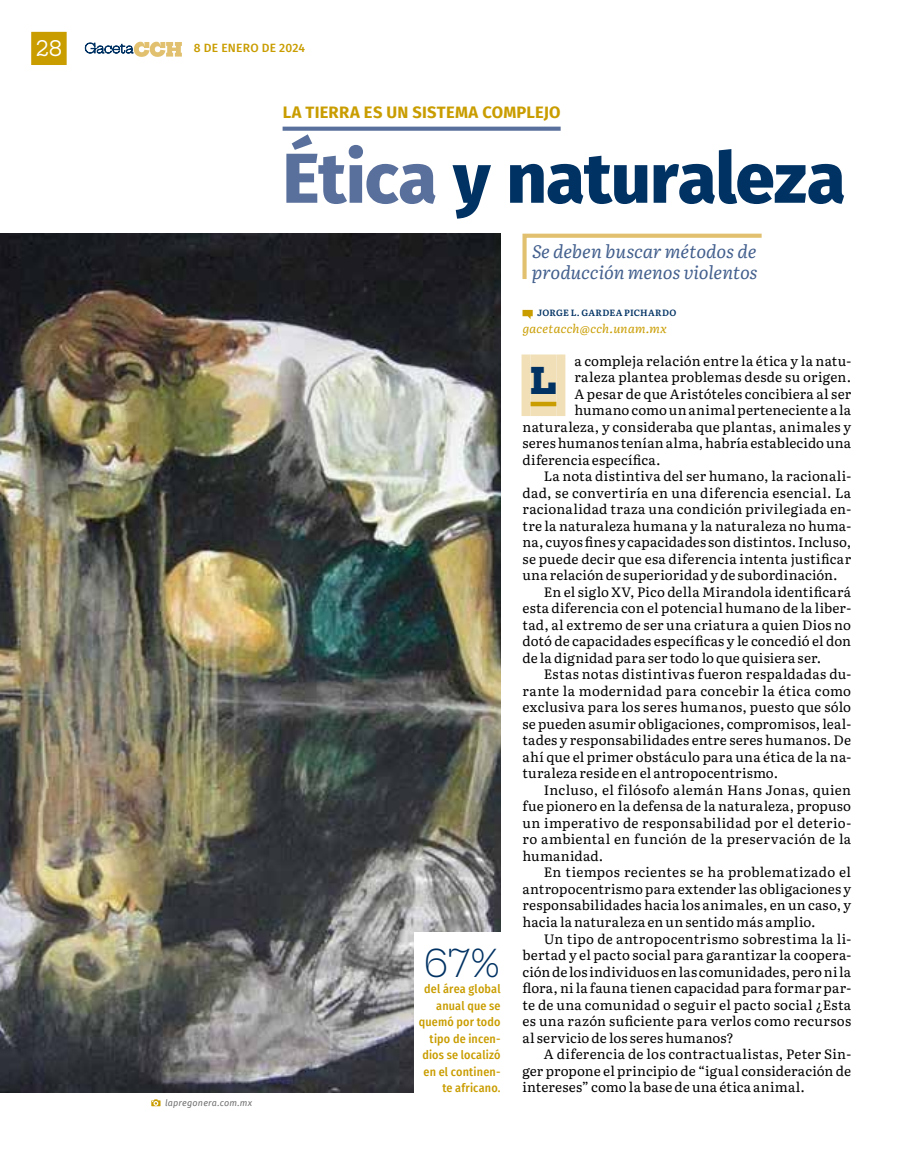
<style>
.page{position:relative;width:915px;height:1170px;background:#fff}
.page>*{position:absolute;margin:0;border:0;box-sizing:border-box;transform-origin:0 0}
.t1{font:800 70.5px "Fira Sans";letter-spacing:-.015em;color:#003263}
.t2{font:300 37.5px "Hepta Slab";color:#003263}
.t3{font:800 35.4px "Hepta Slab";color:#003263}
.t4{font:21px "Hepta Slab";color:#fff}
.t5{font:italic 18px/20.7px "Literata 18 pt";color:#425f8d}
.t6{font:700 16.5px "Fira Sans";letter-spacing:.015em;color:#c99d00}
.t7{font:13.5px "Literata 18 pt";letter-spacing:.015em;color:#000}
.t8{font:500 12px/16.5px "Fira Sans Condensed";letter-spacing:.015em;color:#c99d00;text-align:right}
.t9{font:italic 12px "Literata 18 pt";color:#c99d00}
.t10{font:500 12px "Fira Sans";letter-spacing:.015em;color:#c99d00}
.t11{font:600 9px "Literata 18 pt";letter-spacing:.015em;color:#003263}
.t12{font:italic 9px "Fira Sans";letter-spacing:.02em;color:#706f6f}
.s1{color:#5a709c}
</style>
<div class="page">
<img style="left:0;top:234px;width:500px;height:858px">
<div style="left:413px;top:932px;width:89px;height:167px;background:#fff"></div>
<svg style="left:151px;top:1099px;width:9px;height:7px"></svg>
<svg style="left:282px;top:127px;width:278px;height:4px"></svg>
<svg style="left:522px;top:233px;width:240px;height:46px"></svg>
<div style="left:521px;top:354px;width:9px;height:62px;background:#f1dfb8"></div>
<div style="left:530px;top:354px;width:26px;height:62px;background:#f1dfb8"></div>
<div style="left:556px;top:354px;width:9px;height:62px;background:#f1dfb8"></div>
<svg style="left:522px;top:310px;width:10px;height:9px"></svg>
<hr style="left:530px;top:402px;width:26px;height:4px;background:#c99d00">
<svg style="left:85px;top:41px;width:97px;height:16px"></svg>
<div style="left:31px;top:32px;width:36px;height:33px;background:#c99d00"></div>
<h3 class="t4" style="left:35px;top:31px;width:28px">28</h3>
<p class="t10" style="left:194px;top:39px;width:113px">8 DE ENERO DE 2024</p>
<p class="t12" style="left:165px;top:1096px;width:89px">lapregonera.com.mx</p>
<p class="t6" style="left:282px;top:98px;width:279px">LA TIERRA ES UN SISTEMA COMPLEJO</p>
<h1 class="t1" style="left:282px;top:117px;width:564px"><span class="s1">Ética</span> y naturaleza</h1>
<h3 class="t5" style="left:531px;top:240px;width:229px">Se deben buscar métodos de producción menos violentos</h3>
<p class="t11" style="left:537px;top:306px;width:141px">JORGE L. GARDEA PICHARDO</p>
<p class="t9" style="left:522px;top:319px;width:147px">gacetacch@cch.unam.mx</p>
<h3 class="t3" style="left:530px;top:351px;width:27px">L</h3>
<p class="t7" style="left:574px;top:350px;width:278px">a compleja relación entre la ética y la natu-</p>
<p class="t7" style="left:574px;top:367px;width:278px">raleza plantea problemas desde su origen.</p>
<p class="t7" style="left:574px;top:383px;width:278px">A pesar de que Aristóteles concibiera al ser</p>
<p class="t7" style="left:574px;top:400px;width:278px">humano como un animal perteneciente a la</p>
<p class="t7" style="left:522px;top:416px;width:330px">naturaleza, y consideraba que plantas, animales y</p>
<p class="t7" style="left:522px;top:433px;width:330px">seres humanos tenían alma, habría establecido una</p>
<p class="t7" style="left:522px;top:449px;width:139px">diferencia específica.</p>
<p class="t7" style="left:543px;top:466px;width:309px">La nota distintiva del ser humano, la racionali-</p>
<p class="t7" style="left:522px;top:482px;width:330px">dad, se convertiría en una diferencia esencial. La</p>
<p class="t7" style="left:522px;top:499px;width:330px">racionalidad traza una condición privilegiada en-</p>
<p class="t7" style="left:522px;top:515px;width:330px">tre la naturaleza humana y la naturaleza no huma-</p>
<p class="t7" style="left:522px;top:532px;width:330px">na, cuyos fines y capacidades son distintos. Incluso,</p>
<p class="t7" style="left:522px;top:548px;width:330px">se puede decir que esa diferencia intenta justificar</p>
<p class="t7" style="left:522px;top:565px;width:316px">una relación de superioridad y de subordinación.</p>
<p class="t7" style="left:543px;top:581px;width:309px">En el siglo XV, Pico della Mirandola identificará</p>
<p class="t7" style="left:522px;top:598px;width:330px">esta diferencia con el potencial humano de la liber-</p>
<p class="t7" style="left:522px;top:614px;width:330px">tad, al extremo de ser una criatura a quien Dios no</p>
<p class="t7" style="left:522px;top:631px;width:330px">dotó de capacidades específicas y le concedió el don</p>
<p class="t7" style="left:522px;top:647px;width:300px">de la dignidad para ser todo lo que quisiera ser.</p>
<p class="t7" style="left:543px;top:664px;width:309px">Estas notas distintivas fueron respaldadas du-</p>
<p class="t7" style="left:522px;top:680px;width:330px">rante la modernidad para concebir la ética como</p>
<p class="t7" style="left:522px;top:697px;width:330px">exclusiva para los seres humanos, puesto que sólo</p>
<p class="t7" style="left:522px;top:713px;width:330px">se pueden asumir obligaciones, compromisos, leal-</p>
<p class="t7" style="left:522px;top:730px;width:330px">tades y responsabilidades entre seres humanos. De</p>
<p class="t7" style="left:522px;top:746px;width:330px">ahí que el primer obstáculo para una ética de la na-</p>
<p class="t7" style="left:522px;top:763px;width:257px">turaleza reside en el antropocentrismo.</p>
<p class="t7" style="left:543px;top:779px;width:309px">Incluso, el filósofo alemán Hans Jonas, quien</p>
<p class="t7" style="left:522px;top:796px;width:330px">fue pionero en la defensa de la naturaleza, propuso</p>
<p class="t7" style="left:522px;top:812px;width:330px">un imperativo de responsabilidad por el deterio-</p>
<p class="t7" style="left:522px;top:829px;width:330px">ro ambiental en función de la preservación de la</p>
<p class="t7" style="left:522px;top:845px;width:82px">humanidad.</p>
<p class="t7" style="left:543px;top:862px;width:309px">En tiempos recientes se ha problematizado el</p>
<p class="t7" style="left:522px;top:878px;width:330px">antropocentrismo para extender las obligaciones y</p>
<p class="t7" style="left:522px;top:895px;width:330px">responsabilidades hacia los animales, en un caso, y</p>
<p class="t7" style="left:522px;top:911px;width:294px">hacia la naturaleza en un sentido más amplio.</p>
<p class="t7" style="left:543px;top:928px;width:309px">Un tipo de antropocentrismo sobrestima la li-</p>
<p class="t7" style="left:522px;top:944px;width:330px">bertad y el pacto social para garantizar la coopera-</p>
<p class="t7" style="left:522px;top:961px;width:330px">ción de los individuos en las comunidades, pero ni la</p>
<p class="t7" style="left:522px;top:977px;width:330px">flora, ni la fauna tienen capacidad para formar par-</p>
<p class="t7" style="left:522px;top:994px;width:330px">te de una comunidad o seguir el pacto social ¿Esta</p>
<p class="t7" style="left:522px;top:1010px;width:330px">es una razón suficiente para verlos como recursos</p>
<p class="t7" style="left:522px;top:1027px;width:213px">al servicio de los seres humanos?</p>
<p class="t7" style="left:543px;top:1043px;width:309px">A diferencia de los contractualistas, Peter Sin-</p>
<p class="t7" style="left:522px;top:1060px;width:330px">ger propone el principio de “igual consideración de</p>
<p class="t7" style="left:522px;top:1076px;width:284px">intereses” como la base de una ética animal.</p>
<h2 class="t2" style="left:423px;top:930px;width:79px">67%</h2>
<p class="t8" style="left:418px;top:980px;width:83px">del área global anual que se quemó por todo tipo de incen&shy;dios se localizó en el continen&shy;te africano.</p>
</div>
